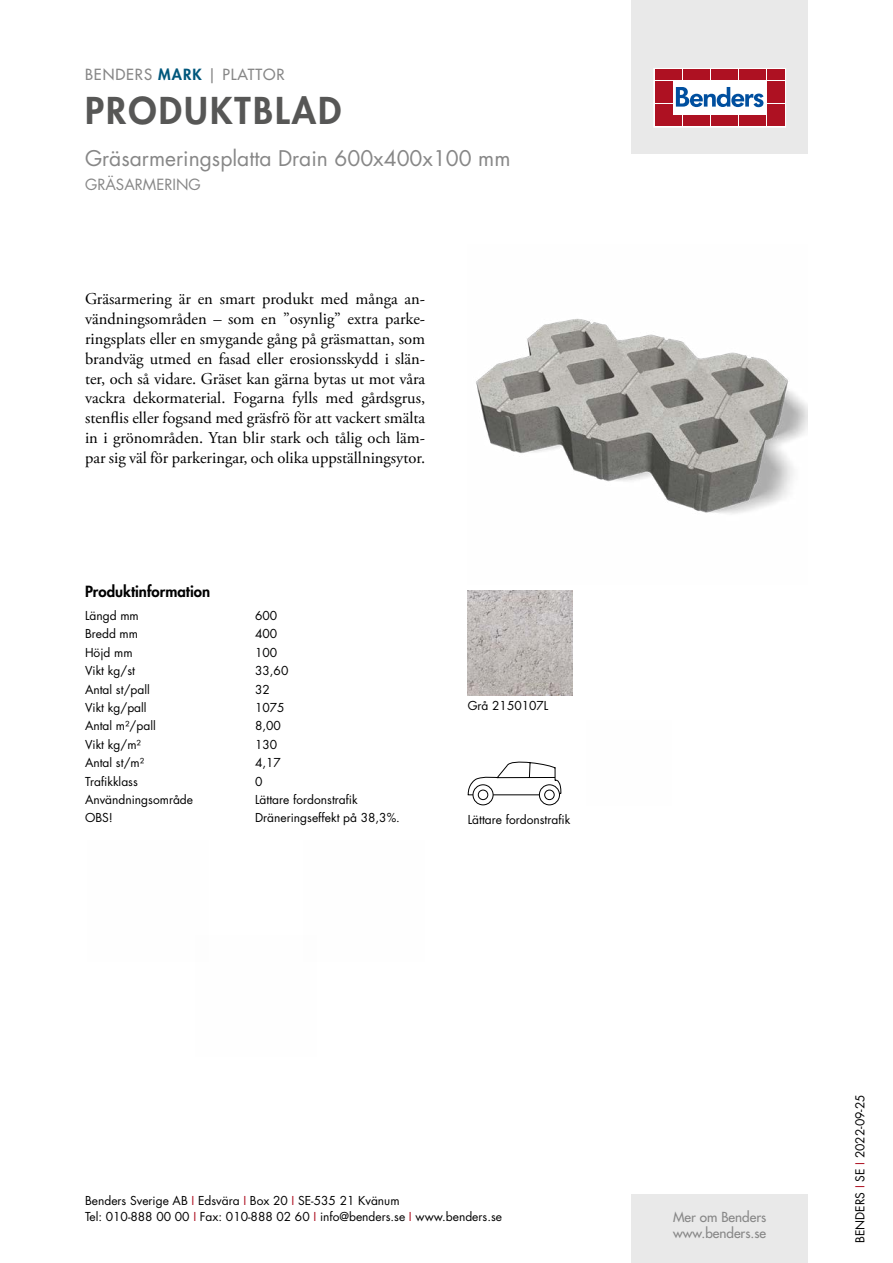
<style>
.page{position:relative;width:893px;height:1263px;background:#fff}
.page>*{position:absolute;margin:0;border:0;box-sizing:border-box;transform-origin:0 0}
.t1{font:800 36px "Futura Std";letter-spacing:.06em;color:#575756}
.t2{font:21px "Futura Std";color:#878787}
.t3{font:16.5px/19.8px "Adobe Garamond Pro";color:#000;text-align:justify}
.t4{font:500 15px "Futura Std";letter-spacing:.06em;color:#878787}
.t5{font:800 15px "Futura Std";color:#000}
.t6{font:15px "Futura Std";color:#878787}
.t7{font:500 13.5px/16.2px "Futura Std";color:#878787}
.t8{font:12px/16.5px "Futura Std";color:#000}
.s1{font-weight:800;color:#00577c}
.s2{color:#ae1122}
</style>
<div class="page">
<div style="left:631px;top:0;width:177px;height:153px;background:#e9e9e9"></div>
<div style="left:631px;top:1195px;width:177px;height:68px;background:#e9e9e9"></div>
<svg style="left:656px;top:70px;width:128px;height:55px;background:#ebc5ca"></svg>
<div style="left:654px;top:68px;width:132px;height:59px;border:1px solid #fff"></div>
<div style="left:655px;top:70px;width:8px;height:10px;background:#ae1122"></div>
<div style="left:664px;top:70px;width:8px;height:10px;background:#ae1122"></div>
<div style="left:655px;top:81px;width:8px;height:10px;background:#ae1122"></div>
<div style="left:664px;top:81px;width:8px;height:10px;background:#ae1122"></div>
<div style="left:655px;top:93px;width:8px;height:10px;background:#ae1122"></div>
<div style="left:664px;top:93px;width:8px;height:10px;background:#ae1122"></div>
<div style="left:655px;top:104px;width:8px;height:11px;background:#ae1122"></div>
<div style="left:664px;top:104px;width:8px;height:11px;background:#ae1122"></div>
<div style="left:655px;top:116px;width:8px;height:10px;background:#ae1122"></div>
<div style="left:664px;top:116px;width:8px;height:10px;background:#ae1122"></div>
<div style="left:674px;top:70px;width:8px;height:10px;background:#ae1122"></div>
<div style="left:683px;top:70px;width:8px;height:10px;background:#ae1122"></div>
<div style="left:692px;top:70px;width:8px;height:10px;background:#ae1122"></div>
<div style="left:702px;top:70px;width:8px;height:10px;background:#ae1122"></div>
<div style="left:711px;top:70px;width:8px;height:10px;background:#ae1122"></div>
<div style="left:720px;top:70px;width:8px;height:10px;background:#ae1122"></div>
<div style="left:730px;top:70px;width:8px;height:10px;background:#ae1122"></div>
<div style="left:739px;top:70px;width:8px;height:10px;background:#ae1122"></div>
<div style="left:748px;top:70px;width:8px;height:10px;background:#ae1122"></div>
<div style="left:758px;top:70px;width:8px;height:10px;background:#ae1122"></div>
<div style="left:674px;top:116px;width:8px;height:10px;background:#ae1122"></div>
<div style="left:683px;top:116px;width:8px;height:10px;background:#ae1122"></div>
<div style="left:692px;top:116px;width:8px;height:10px;background:#ae1122"></div>
<div style="left:702px;top:116px;width:8px;height:10px;background:#ae1122"></div>
<div style="left:711px;top:116px;width:8px;height:10px;background:#ae1122"></div>
<div style="left:720px;top:116px;width:8px;height:10px;background:#ae1122"></div>
<div style="left:730px;top:116px;width:8px;height:10px;background:#ae1122"></div>
<div style="left:739px;top:116px;width:8px;height:10px;background:#ae1122"></div>
<div style="left:748px;top:116px;width:8px;height:10px;background:#ae1122"></div>
<div style="left:758px;top:116px;width:8px;height:10px;background:#ae1122"></div>
<div style="left:767px;top:70px;width:8px;height:10px;background:#ae1122"></div>
<div style="left:776px;top:70px;width:8px;height:10px;background:#ae1122"></div>
<div style="left:767px;top:81px;width:8px;height:10px;background:#ae1122"></div>
<div style="left:776px;top:81px;width:8px;height:10px;background:#ae1122"></div>
<div style="left:767px;top:93px;width:8px;height:10px;background:#ae1122"></div>
<div style="left:776px;top:93px;width:8px;height:10px;background:#ae1122"></div>
<div style="left:767px;top:104px;width:8px;height:11px;background:#ae1122"></div>
<div style="left:776px;top:104px;width:8px;height:11px;background:#ae1122"></div>
<div style="left:767px;top:116px;width:8px;height:10px;background:#ae1122"></div>
<div style="left:776px;top:116px;width:8px;height:10px;background:#ae1122"></div>
<svg style="left:676px;top:87px;width:87px;height:20px;background:#89add2"></svg>
<img style="left:476px;top:319px;width:332px;height:195px">
<img style="left:468px;top:590px;width:105px;height:105px">
<svg style="left:473px;top:785px;width:20px;height:20px"></svg>
<div style="left:473px;top:784px;width:20px;height:21px;border:1px solid #000;border-radius:50%"></div>
<svg style="left:539px;top:785px;width:20px;height:20px"></svg>
<div style="left:539px;top:784px;width:21px;height:21px;border:1px solid #000;border-radius:50%"></div>
<svg style="left:468px;top:762px;width:93px;height:38px"></svg>
<p class="t4" style="left:85px;top:65px;width:201px">BENDERS <span class="s1">MARK</span> | PLATTOR</p>
<h1 class="t1" style="left:85px;top:87px;width:258px">PRODUKTBLAD</h1>
<p class="t2" style="left:85px;top:144px;width:427px">Gräsarmeringsplatta Drain 600x400x100 mm</p>
<p class="t6" style="left:85px;top:175px;width:117px">GRÄSARMERING</p>
<p class="t3" style="left:85px;top:290px;width:342px">Gräsarmering är en smart produkt med många an&shy;vändningsområden – som en ”osynlig” extra parke&shy;ringsplats eller en smygande gång på gräsmattan, som brandväg utmed en fasad eller erosionsskydd i slän&shy;ter, och så vidare. Gräset kan gärna bytas ut mot våra vackra dekormaterial. Fogarna fylls med gårdsgrus, stenflis eller fogsand med gräsfrö för att vackert smälta in i grönområden. Ytan blir stark och tålig och läm&shy;par sig väl för parkeringar, och olika uppställningsytor.</p>
<p class="t5" style="left:85px;top:582px;width:127px">Produktinformation</p>
<p class="t8" style="left:85px;top:607px;width:55px">Längd mm</p>
<p class="t8" style="left:255px;top:607px;width:24px">600</p>
<p class="t8" style="left:85px;top:626px;width:55px">Bredd mm</p>
<p class="t8" style="left:255px;top:626px;width:24px">400</p>
<p class="t8" style="left:85px;top:644px;width:49px">Höjd mm</p>
<p class="t8" style="left:255px;top:644px;width:24px">100</p>
<p class="t8" style="left:85px;top:662px;width:51px">Vikt kg/st</p>
<p class="t8" style="left:255px;top:662px;width:35px">33,60</p>
<p class="t8" style="left:85px;top:681px;width:66px">Antal st/pall</p>
<p class="t8" style="left:255px;top:681px;width:16px">32</p>
<p class="t8" style="left:85px;top:699px;width:63px">Vikt kg/pall</p>
<p class="t8" style="left:255px;top:699px;width:31px">1075</p>
<p class="t8" style="left:85px;top:718px;width:72px">Antal m²/pall</p>
<p class="t8" style="left:255px;top:718px;width:27px">8,00</p>
<p class="t8" style="left:85px;top:736px;width:57px">Vikt kg/m²</p>
<p class="t8" style="left:255px;top:736px;width:24px">130</p>
<p class="t8" style="left:85px;top:755px;width:61px">Antal st/m²</p>
<p class="t8" style="left:255px;top:755px;width:27px">4,17</p>
<p class="t8" style="left:85px;top:773px;width:54px">Trafikklass</p>
<p class="t8" style="left:255px;top:773px;width:9px">0</p>
<p class="t8" style="left:85px;top:791px;width:110px">Användningsområde</p>
<p class="t8" style="left:255px;top:791px;width:104px">Lättare fordonstrafik</p>
<p class="t8" style="left:85px;top:810px;width:29px">OBS!</p>
<p class="t8" style="left:255px;top:810px;width:146px">Dräneringseffekt på 38,3%.</p>
<p class="t8" style="left:468px;top:697px;width:82px">Grå 2150107L</p>
<p class="t8" style="left:468px;top:811px;width:104px">Lättare fordonstrafik</p>
<p class="t8" style="left:85px;top:1192px;width:418px">Benders Sverige AB <span class="s2">I</span> Edsvära <span class="s2">I</span> Box 20 <span class="s2">I</span> SE-535 21 Kvänum<br>Tel: 010-888 00 00 <span class="s2">I</span> Fax: 010-888 02 60 <span class="s2">I</span> info@benders.se <span class="s2">I</span> www.benders.se</p>
<p class="t7" style="left:673px;top:1209px;width:95px">Mer om Benders www.benders.se</p>
<p class="t8" style="left:852px;top:1243px;width:150px;rotate:-90deg">BENDERS <span class="s2">I</span> SE <span class="s2">I</span> 2022-09-25</p>
</div>
